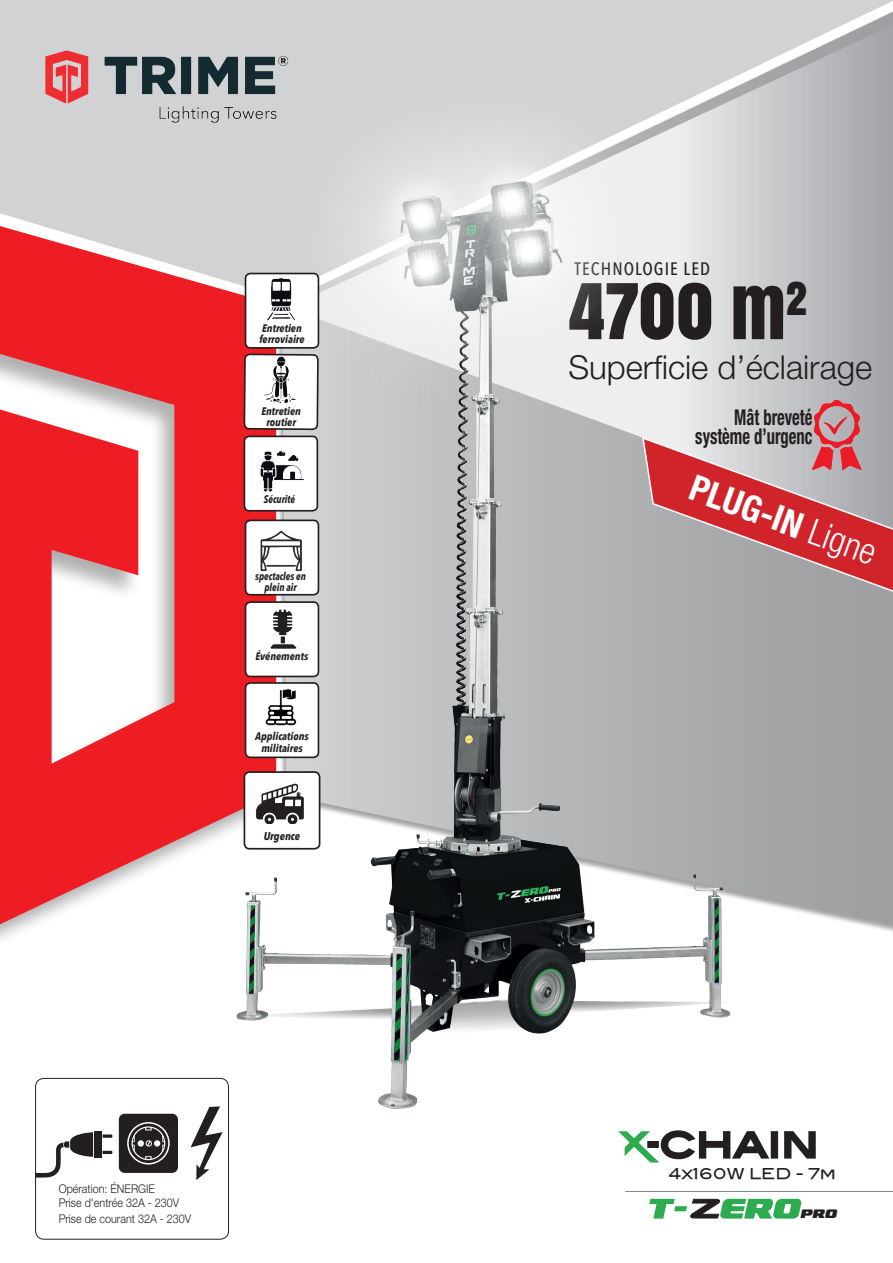
<style>
.page{position:relative;width:893px;height:1263px;background:#fff}
.page>*{position:absolute;margin:0;border:0;box-sizing:border-box;transform-origin:0 0}
.t1{font:900 706.5px "Gotham";color:#fff}
.t2{font:72px "Anton";color:#231f20}
.t3{font:700 condensed 36px "Helvetica Neue LT Pro";color:#fff}
.t4{font:300 33px "Helvetica Neue LT Pro";color:#231f20}
.t5{font:700 condensed 21.75px/19.5px "Helvetica Neue LT Std";color:#231f20;text-align:right;scale:.76 1}
.t6{font:500 18px "Avenir Next Condensed";letter-spacing:.06em;color:#231f20}
.t7{font:italic 15.15px "Federal Escort Semi";color:#231f20}
.t8{font:15px "Blair Md ITCTT Medium";color:#231f20}
.t9{font:300 12px/14.9px "Helvetica Neue LT Pro";color:#231f20;scale:.9 1}
.t10{font:italic 700 11.25px "Avenir Next Condensed";color:#231f20}
.t11{font:italic 700 10.95px/11.4px "Avenir Next Condensed";color:#231f20;text-align:center}
.t12{font:italic 700 10.95px/10.9px "Avenir Next Condensed";color:#231f20;text-align:center;scale:.9 1}
.s1{font-weight:300}
</style>
<div class="page">
<svg style="left:0;top:296px;width:67px;height:628px;background:#ed4449"></svg>
<svg style="left:0;top:0;width:893px;height:296px;background:#d9adb0"></svg>
<div style="left:852px;top:25px;width:41px;height:411px;background:#a8aaad"></div>
<div style="left:35px;top:1078px;width:194px;height:161px;border:1px solid #231f20;border-radius:9px"></div>
<svg style="left:119px;top:1120px;width:59px;height:53px;background:#433f40"></svg>
<svg style="left:103px;top:1151px;width:10px;height:3px"></svg>
<svg style="left:35px;top:1132px;width:58px;height:46px"></svg>
<div style="left:94px;top:1131px;width:8px;height:26px;background:#231f20"></div>
<svg style="left:103px;top:1134px;width:10px;height:4px"></svg>
<svg style="left:191px;top:1120px;width:32px;height:60px"></svg>
<img style="left:852px;top:397px;width:12px;height:39px">
<svg style="left:852px;top:436px;width:41px;height:311px;background:#ad898d"></svg>
<img style="left:44px;top:48px;width:23px;height:77px">
<img style="left:67px;top:0;width:785px;height:1120px">
<svg style="left:618px;top:1130px;width:153px;height:33px"></svg>
<div style="left:771px;top:1131px;width:7px;height:27px;background:#231f20"></div>
<svg style="left:784px;top:1131px;width:32px;height:28px"></svg>
<svg style="left:649px;top:1198px;width:152px;height:21px"></svg>
<hr style="left:625px;top:1191px;width:268px;height:1px;background:#231f20">
<svg style="left:243px;top:353px;width:77px;height:78px"></svg>
<img style="left:264px;top:357px;width:33px;height:49px">
<div style="left:246px;top:602px;width:72px;height:74px;background:#fff;border-radius:5px"></div>
<div style="left:245px;top:601px;width:74px;height:76px;border:2px solid #231f20;border-radius:5px"></div>
<svg style="left:270px;top:609px;width:26px;height:40px"></svg>
<div style="left:246px;top:520px;width:72px;height:75px;background:#fff;border-radius:5px"></div>
<div style="left:245px;top:519px;width:74px;height:76px;border:2px solid #231f20;border-radius:5px"></div>
<div style="left:246px;top:683px;width:72px;height:74px;background:#fff;border-radius:5px"></div>
<div style="left:245px;top:682px;width:74px;height:76px;border:2px solid #231f20;border-radius:5px"></div>
<img style="left:265px;top:689px;width:32px;height:37px">
<div style="left:246px;top:273px;width:72px;height:75px;background:#fff;border-radius:5px"></div>
<div style="left:245px;top:273px;width:74px;height:76px;border:2px solid #231f20;border-radius:5px"></div>
<img style="left:267px;top:278px;width:28px;height:43px">
<div style="left:244px;top:436px;width:73px;height:75px;background:#fff;border-radius:5px"></div>
<div style="left:244px;top:436px;width:74px;height:76px;border:2px solid #231f20;border-radius:5px"></div>
<img style="left:260px;top:451px;width:44px;height:41px">
<img style="left:260px;top:531px;width:42px;height:41px">
<div style="left:244px;top:772px;width:76px;height:77px;background:#fff;border-radius:5px"></div>
<div style="left:244px;top:771px;width:76px;height:78px;border:2px solid #231f20;border-radius:5px"></div>
<img style="left:256px;top:783px;width:48px;height:41px">
<p class="t11" style="left:259px;top:322px;width:47px;text-align:left">Entretien ferroviaire</p>
<p class="t11" style="left:261px;top:405px;width:41px;line-height:10.9px">Entretien routier</p>
<p class="t12" style="left:264px;top:494px;width:36px">Sécurité</p>
<p class="t12" style="left:255px;top:570px;width:58px">spectacles en plein air</p>
<p class="t11" style="left:256px;top:651px;width:54px">Événements</p>
<p class="t11" style="left:255px;top:731px;width:55px">Applications militaires</p>
<p class="t10" style="left:264px;top:829px;width:38px">Urgence</p>
<p class="t9" style="left:59px;top:1181px;width:149px">Opération: ÉNERGIE<br>Prise d'entrée 32A - 230V<br>Prise de courant 32A - 230V</p>
<h3 class="t6" style="left:575px;top:258px;width:137px">TECHNOLOGIE LED</h3>
<h2 class="t2" style="left:568px;top:254px;width:240px">4700 m<sup>2</sup></h2>
<h3 class="t4" style="left:568px;top:347px;width:305px">Superficie d’éclairage</h3>
<h1 class="t1" style="left:470px;top:141px;width:468px">T</h1>
<h3 class="t5" style="left:695px;top:407px;width:156px">Mât breveté système d’urgenc</h3>
<h3 class="t3" style="left:698px;top:466px;width:197px;rotate:20deg">PLUG-IN <span class="s1">Ligne</span></h3>
<h3 class="t8" style="left:669px;top:1161px;width:169px">4x160W LED - 7m</h3>
<h3 class="t7" style="left:800px;top:1206px;width:38px">PRO</h3>
</div>
